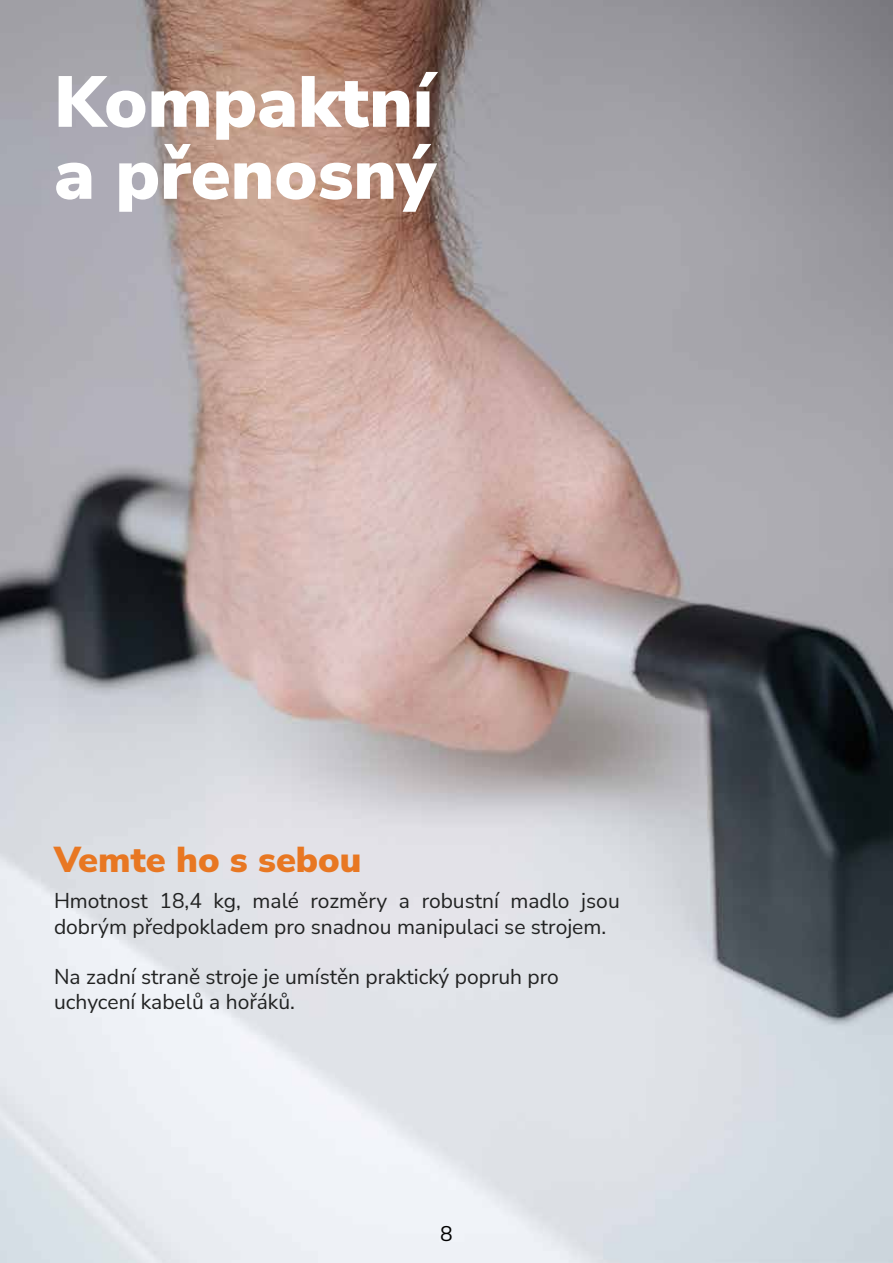
<style>
.page{position:relative;width:893px;height:1263px;background:#fff}
.page>*{position:absolute;margin:0;border:0;box-sizing:border-box;transform-origin:0 0}
.t1{font:900 72px/72px "Nunito Sans";color:#fff}
.t2{font:900 36px "Nunito Sans";color:#e87722}
.t3{font:21px/25.2px "Nunito Sans";color:#212222}
.t4{font:21px "Nunito Sans";color:#000}
</style>
<div class="page">
<img style="left:0;top:0;width:893px;height:1263px">
<h1 class="t1" style="left:54px;top:63px;width:383px">Kompaktní a přenosný</h1>
<h2 class="t2" style="left:54px;top:834px;width:309px">Vemte ho s sebou</h2>
<p class="t3" style="left:54px;top:888px;width:567px">Hmotnost 18,4 kg, malé rozměry a robustní madlo jsou dobrým předpokladem pro snadnou manipulaci se strojem.</p>
<p class="t3" style="left:54px;top:963px;width:506px">Na zadní straně stroje je umístěn praktický popruh pro uchycení kabelů a hořáků.</p>
<p class="t4" style="left:440px;top:1219px;width:14px">8</p>
</div>
